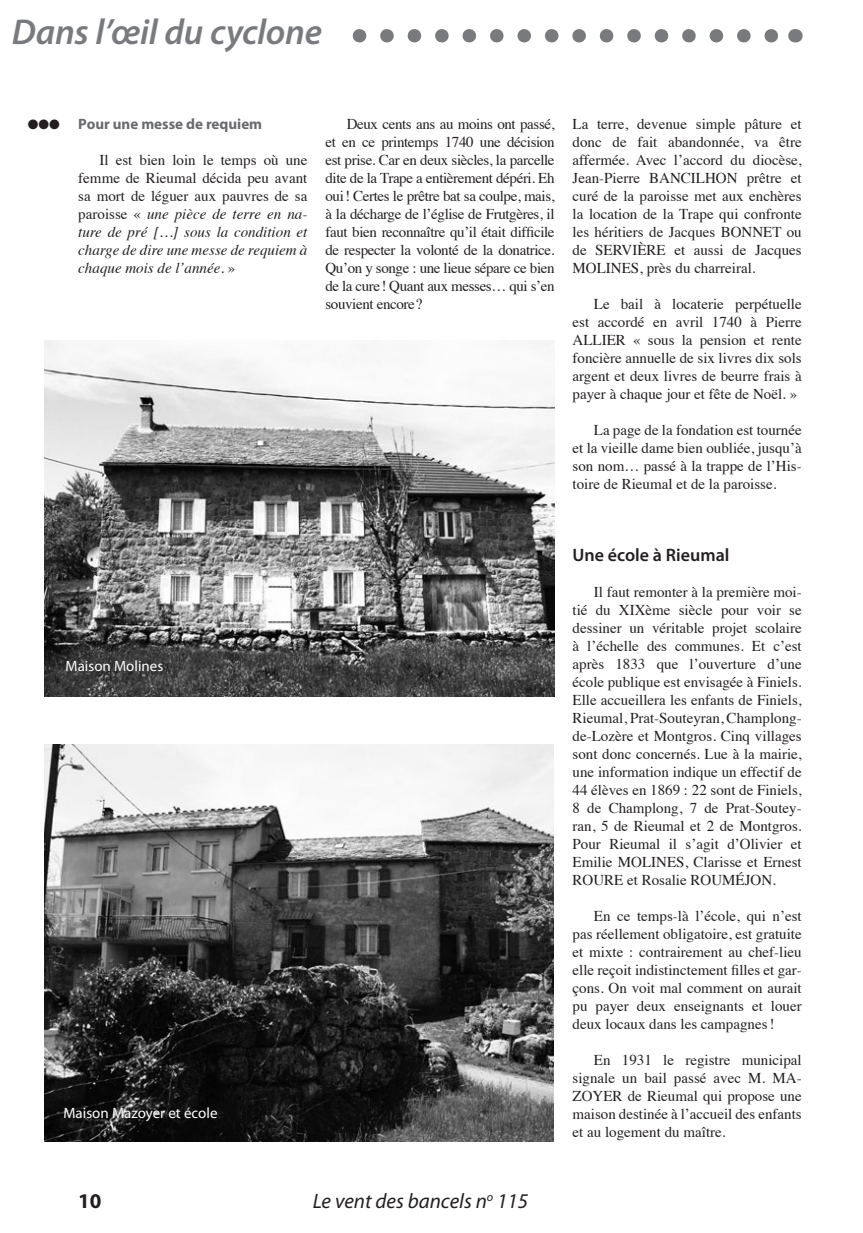
<style>
.page{position:relative;width:863px;height:1233px;background:#fff}
.page>*{position:absolute;margin:0;border:0;box-sizing:border-box;transform-origin:0 0}
.t1{font:italic 600 36px "Myriad Pro";letter-spacing:-.005em;color:#787a7d}
.t2{font:italic 21px "Myriad Pro";color:#231f20}
.t3{font:700 21px "Myriad Pro";color:#231f20}
.t4{font:600 18px "Myriad Pro";color:#231f20}
.t5{font:15px/18px "Times";color:#231f20;text-align:justify}
.t6{font:italic 15px/18px "Times";color:#231f20;text-align:justify}
.t7{font:15px "Myriad Pro";color:#fff}
.t8{font:700 15px "Myriad Pro";color:#696a6d}
.t9{font:13.5px "Zapf Dingbats ITC";color:#231f20}
.s1{font-style:normal}
.s2{font-family:"Times";color:#231f20}
</style>
<div class="page">
<svg style="left:352px;top:29px;width:426px;height:14px"></svg>
<svg style="left:794px;top:29px;width:1px;height:14px"></svg>
<img style="left:44px;top:744px;width:509px;height:397px">
<img style="left:44px;top:340px;width:510px;height:356px">
<p class="t1" style="left:12px;top:9px;width:311px">Dans l’œil du cyclone</p>
<p class="t9" style="left:28px;top:118px;width:34px">●●●</p>
<p class="t8" style="left:78px;top:114px;width:185px">Pour une messe de requiem</p>
<p class="t6" style="left:78px;top:150px;width:230px;text-indent:21px"><span class="s1">Il est bien loin le temps où une femme de Rieumal décida peu avant sa mort de léguer aux pauvres de sa paroisse «</span> une pièce de terre en na&shy;ture de pré […] sous la condition et charge de dire une messe de requiem à chaque mois de l’année. <span class="s1">»</span></p>
<p class="t5" style="left:325px;top:113px;width:231px;text-indent:21px">Deux cents ans au moins ont passé, et en ce printemps 1740 une décision est prise. Car en deux siècles, la parcelle dite de la Trape a entièrement dépéri. Eh oui! Certes le prêtre bat sa coulpe, mais, à la décharge de l’église de Frutgères, il faut bien reconnaître qu’il était difficile de respecter la volonté de la donatrice.<br>Qu’on y songe : une lieue sépare ce bien de la cure! Quant aux messes… qui s’en souvient encore?</p>
<p class="t5" style="left:572px;top:113px;width:230px">La terre, devenue simple pâture et donc de fait abandonnée, va être affermée. Avec l’accord du diocèse, Jean-Pierre BANCILHON prêtre et curé de la paroisse met aux enchères la location de la Trape qui confronte les héritiers de Jacques BONNET ou de SERVIÈRE et aussi de Jacques MOLINES, près du charreiral.</p>
<p class="t5" style="left:572px;top:293px;width:230px;text-indent:21px">Le bail à locaterie perpétuelle est accordé en avril 1740 à Pierre ALLIER « sous la pension et rente foncière annuelle de six livres dix sols argent et deux livres de beurre frais à payer à chaque jour et fête de Noël. »</p>
<p class="t5" style="left:572px;top:419px;width:230px;text-indent:21px">La page de la fondation est tournée et la vieille dame bien oubliée, jusqu’à son nom… passé à la trappe de l’His&shy;toire de Rieumal et de la paroisse.</p>
<p class="t7" style="left:66px;top:656px;width:99px">Maison Molines</p>
<p class="t7" style="left:63px;top:1103px;width:162px">Maison Mazoyer et école<span class="s2">e</span></p>
<p class="t4" style="left:572px;top:543px;width:158px">Une école à Rieumal</p>
<p class="t5" style="left:572px;top:581px;width:230px;text-indent:21px">Il faut remonter à la première moi&shy;tié du XIXème siècle pour voir se dessiner un véritable projet scolaire à l’échelle des communes. Et c’est après 1833 que l’ouverture d’une école publique est envisagée à Finiels.<br>Elle accueillera les enfants de Finiels, Rieumal, Prat-Souteyran, Champlong&shy;de-Lozère et Montgros. Cinq villages sont donc concernés. Lue à la mairie, une information indique un effectif de 44 élèves en 1869 : 22 sont de Finiels, 8 de Champlong, 7 de Prat-Soutey&shy;ran, 5 de Rieumal et 2 de Montgros.<br>Pour Rieumal il s’agit d’Olivier et Emilie MOLINES, Clarisse et Ernest ROURE et Rosalie ROUMÉJON.</p>
<p class="t5" style="left:572px;top:905px;width:230px;text-indent:21px">En ce temps-là l’école, qui n’est pas réellement obligatoire, est gratuite et mixte : contrairement au chef-lieu elle reçoit indistinctement filles et gar&shy;çons. On voit mal comment on aurait pu payer deux enseignants et louer deux locaux dans les campagnes!</p>
<p class="t5" style="left:572px;top:1049px;width:230px;text-indent:21px">En 1931 le registre municipal signale un bail passé avec M. MA-ZOYER de Rieumal qui propose une maison destinée à l’accueil des enfants et au logement du maître.</p>
<p class="t3" style="left:78px;top:1186px;width:25px">10</p>
<p class="t2" style="left:313px;top:1187px;width:217px">Le vent des bancels n<sup>o</sup> 115</p>
</div>
